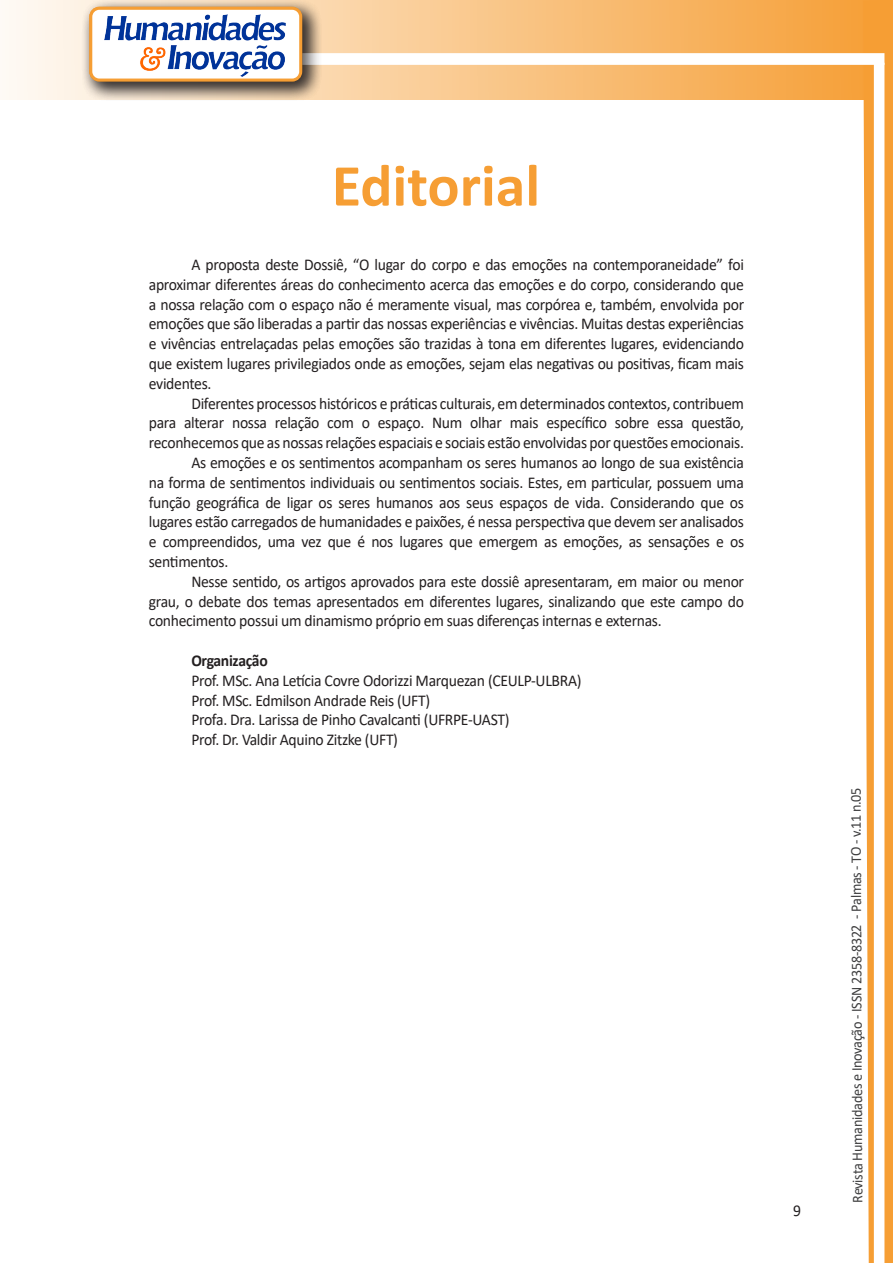
<style>
.page{position:relative;width:893px;height:1263px;background:#fff}
.page>*{position:absolute;margin:0;border:0;box-sizing:border-box;transform-origin:0 0}
.t1{font:700 60px "Calibri";color:#f69e34}
.texto{font:16.5px/19.8px "Calibri";letter-spacing:-.02em;color:#231f20;text-align:justify;scale:.95 1}
.texto-2{font:700 16.5px "Calibri";letter-spacing:-.02em;color:#231f20;scale:.95 1}
.t2{font:15px "Calibri";letter-spacing:-.025em;color:#3e3e3f;scale:.95 1}
</style>
<div class="page">
<svg style="left:5px;top:0;width:858px;height:100px;background:#f9c484"></svg>
<div style="left:302px;top:53px;width:582px;height:12px;background:#fff;border:2px solid #fff"></div>
<svg style="left:863px;top:0;width:30px;height:1263px"></svg>
<div style="left:81px;top:0;width:241px;height:102px;background:#231f20;opacity:.75"></div>
<div style="left:91px;top:8px;width:210px;height:72px;background:#fff;border-radius:9px"></div>
<img style="left:104px;top:14px;width:181px;height:62px">
<div style="left:89px;top:7px;width:213px;height:75px;border:3px solid #f69e34;border-radius:9px"></div>
<p class="t1" style="left:332px;top:143px;width:210px">Editorial</p>
<p class="texto" style="left:149px;top:254px;width:628px;text-indent:43px">A proposta deste Dossiê, “O lugar do corpo e das emoções na contemporaneidade” foi aproximar diferentes áreas do conhecimento acerca das emoções e do corpo, considerando que a nossa relação com o espaço não é meramente visual, mas corpórea e, também, envolvida por emoções que são liberadas a partir das nossas experiências e vivências. Muitas destas experiências e vivências entrelaçadas pelas emoções são trazidas à tona em diferentes lugares, evidenciando que existem lugares privilegiados onde as emoções, sejam elas negativas ou positivas, ficam mais evidentes.</p>
<p class="texto" style="left:149px;top:393px;width:628px;text-indent:43px">Diferentes processos históricos e práticas culturais, em determinados contextos, contribuem para alterar nossa relação com o espaço. Num olhar mais específico sobre essa questão, reconhecemos que as nossas relações espaciais e sociais estão envolvidas por questões emocionais.</p>
<p class="texto" style="left:149px;top:452px;width:628px;text-indent:43px">As emoções e os sentimentos acompanham os seres humanos ao longo de sua existência na forma de sentimentos individuais ou sentimentos sociais. Estes, em particular, possuem uma função geográfica de ligar os seres humanos aos seus espaços de vida. Considerando que os lugares estão carregados de humanidades e paixões, é nessa perspectiva que devem ser analisados e compreendidos, uma vez que é nos lugares que emergem as emoções, as sensações e os sentimentos.</p>
<p class="texto" style="left:149px;top:571px;width:628px;text-indent:43px">Nesse sentido, os artigos aprovados para este dossiê apresentaram, em maior ou menor grau, o debate dos temas apresentados em diferentes lugares, sinalizando que este campo do conhecimento possui um dinamismo próprio em suas diferenças internas e externas.</p>
<p class="texto-2" style="left:191px;top:649px;width:82px">Organização</p>
<p class="texto" style="left:191px;top:670px;width:412px">Prof. MSc. Ana Letícia Covre Odorizzi Marquezan (CEULP-ULBRA)</p>
<p class="texto" style="left:191px;top:690px;width:253px">Prof. MSc. Edmilson Andrade Reis (UFT)</p>
<p class="texto" style="left:191px;top:710px;width:336px">Profa. Dra. Larissa de Pinho Cavalcanti (UFRPE-UAST)</p>
<p class="texto" style="left:191px;top:729px;width:219px">Prof. Dr. Valdir Aquino Zitzke (UFT)</p>
<p class="texto" style="left:793px;top:1200px;width:10px">9</p>
<p class="t2" style="left:846px;top:1203px;width:439px;rotate:-90deg">Revista Humanidades e Inovação - ISSN 2358-8322 - Palmas - TO - v.11 n.05</p>
</div>
